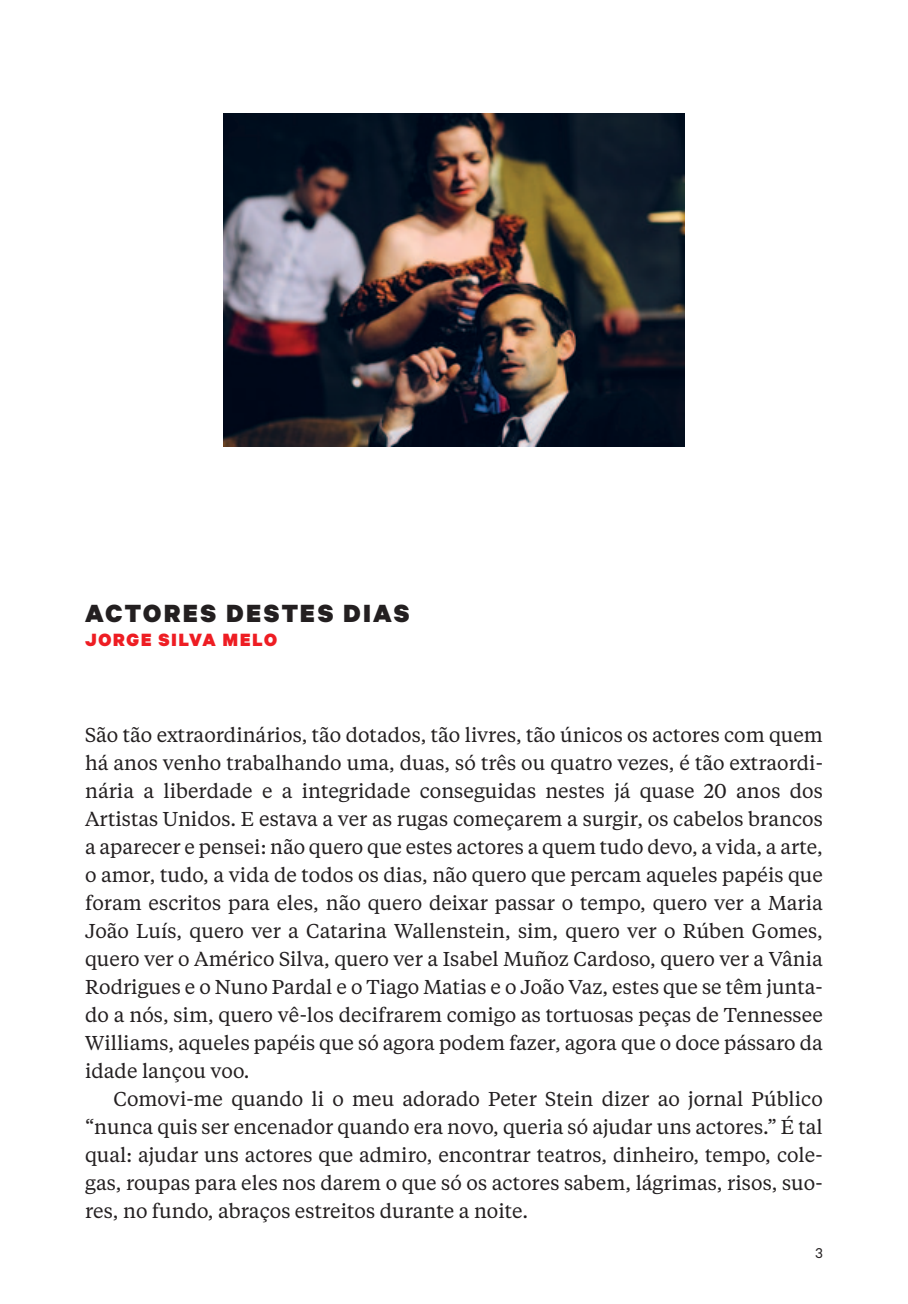
<style>
.page{position:relative;width:908px;height:1304px;background:#fff}
.page>*{position:absolute;margin:0;border:0;box-sizing:border-box;transform-origin:0 0}
.t1{font:900 28px "Calibre";color:#231f20}
.t2{font:20px/28px "Tiempos Text";color:#231f20;text-align:justify}
.t3{font:900 20px "Calibre";letter-spacing:.09em;color:#ee1d23}
.t4{font:16px "Calibre";color:#231f20}
</style>
<div class="page">
<img style="left:223px;top:113px;width:461px;height:334px">
<h1 class="t1" style="left:85px;top:596px;width:20px">ACTORES</h1>
<h1 class="t1" style="left:226px;top:596px;width:19px">DESTES</h1>
<h1 class="t1" style="left:343px;top:596px;width:18px">DIAS</h1>
<p class="t3" style="left:85px;top:627px;width:193px">JORGE SILVA MELO</p>
<p class="t2" style="left:85px;top:720px;width:739px">São tão extraordinários, tão dotados, tão livres, tão únicos os actores com quem há anos venho trabalhando uma, duas, só três ou quatro vezes, é tão extraordi&shy;nária a liberdade e a integridade conseguidas nestes já quase 20 anos dos Artistas Unidos. E estava a ver as rugas começarem a surgir, os cabelos brancos a aparecer e pensei: não quero que estes actores a quem tudo devo, a vida, a arte, o amor, tudo, a vida de todos os dias, não quero que percam aqueles papéis que foram escritos para eles, não quero deixar passar o tempo, quero ver a Maria João Luís, quero ver a Catarina Wallenstein, sim, quero ver o Rúben Gomes, quero ver o Américo Silva, quero ver a Isabel Muñoz Cardoso, quero ver a Vânia Rodrigues e o Nuno Pardal e o Tiago Matias e o João Vaz, estes que se têm junta&shy;do a nós, sim, quero vê-los decifrarem comigo as tortuosas peças de Tennessee Williams, aqueles papéis que só agora podem fazer, agora que o doce pássaro da idade lançou voo.</p>
<p class="t2" style="left:85px;top:1084px;width:739px;text-indent:28px">Comovi-me quando li o meu adorado Peter Stein dizer ao jornal Público “nunca quis ser encenador quando era novo, queria só ajudar uns actores.” É tal qual: ajudar uns actores que admiro, encontrar teatros, dinheiro, tempo, cole&shy;gas, roupas para eles nos darem o que só os actores sabem, lágrimas, risos, suo&shy;res, no fundo, abraços estreitos durante a noite.</p>
<p class="t4" style="left:815px;top:1243px;width:9px">3</p>
</div>
